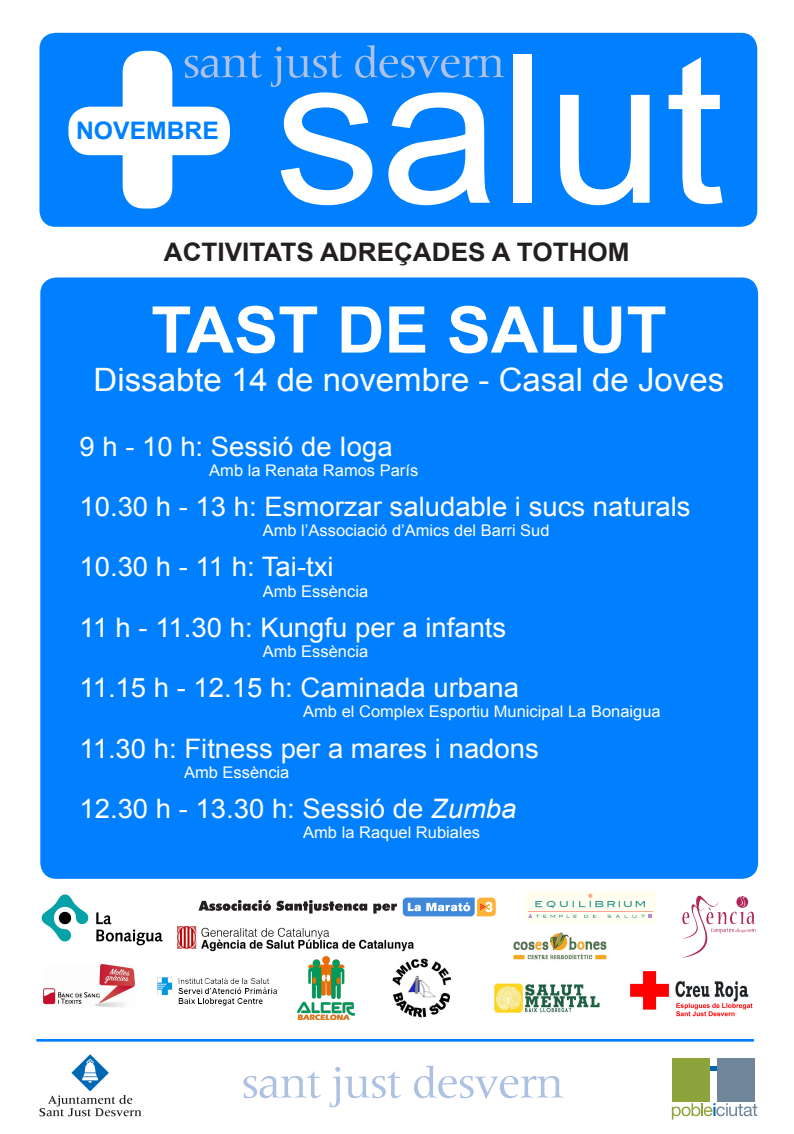
<style>
.page{position:relative;width:794px;height:1134px;background:#fff}
.page>*{position:absolute;margin:0;border:0;box-sizing:border-box;transform-origin:0 0}
.t1{font:208px "Arial";color:#fff}
.t2{font:700 64.4px "Arial";color:#fff}
.t3{font:32.2px "Arial";color:#fff}
.t4{font:26.84px "Arial";color:#fff}
.t5{font:700 25.48px "Arial";color:#231f20}
.t6{font:700 24.16px "Arial";color:#0080ff}
.t7{font:16.12px "Arial";color:#fff}
.t8{font:8.2px "Blair Md ITCTT Medium";letter-spacing:.295em;color:#1e8e83;scale:1.12 1}
.s1{font-style:italic}
</style>
<div class="page">
<svg style="left:243px;top:1071px;width:78px;height:27px"></svg>
<svg style="left:329px;top:1067px;width:72px;height:40px"></svg>
<svg style="left:414px;top:1065px;width:149px;height:33px"></svg>
<svg style="left:39px;top:1054px;width:103px;height:62px"></svg>
<div style="left:708px;top:1066px;width:11px;height:5px;background:#0168b3"></div>
<div style="left:672px;top:1058px;width:37px;height:43px;background:#8da33b"></div>
<div style="left:717px;top:1058px;width:38px;height:43px;background:#6e859a"></div>
<svg style="left:672px;top:1103px;width:85px;height:16px"></svg>
<div style="left:40px;top:277px;width:718px;height:602px;background:#0080ff;border-radius:16px"></div>
<div style="left:39px;top:33px;width:718px;height:194px;background:#0080ff;border-radius:16px"></div>
<div style="left:123px;top:52px;width:48px;height:156px;background:#fff;border-radius:21px"></div>
<div style="left:123px;top:51px;width:49px;height:158px;border:2px solid #fff;border-radius:21px"></div>
<div style="left:69px;top:108px;width:160px;height:46px;background:#fff;border-radius:21px"></div>
<div style="left:68px;top:107px;width:162px;height:48px;border:2px solid #fff;border-radius:21px"></div>
<svg style="left:185px;top:51px;width:77px;height:27px"></svg>
<svg style="left:271px;top:47px;width:71px;height:40px"></svg>
<svg style="left:355px;top:45px;width:149px;height:33px"></svg>
<img style="left:44px;top:964px;width:90px;height:43px">
<svg style="left:682px;top:895px;width:73px;height:63px"></svg>
<div style="left:525px;top:891px;width:131px;height:32px;background:#fffef1"></div>
<svg style="left:588px;top:893px;width:4px;height:5px"></svg>
<svg style="left:528px;top:913px;width:49px;height:5px"></svg>
<svg style="left:607px;top:914px;width:45px;height:4px"></svg>
<svg style="left:584px;top:915px;width:12px;height:3px"></svg>
<hr style="left:528px;top:911px;width:124px;height:1px;background:#ffa891">
<img style="left:298px;top:956px;width:56px;height:64px">
<img style="left:392px;top:958px;width:59px;height:60px">
<svg style="left:403px;top:897px;width:93px;height:19px;background:#8daac8"></svg>
<svg style="left:198px;top:900px;width:169px;height:13px"></svg>
<svg style="left:373px;top:903px;width:24px;height:10px"></svg>
<img style="left:630px;top:971px;width:123px;height:46px">
<img style="left:177px;top:926px;width:237px;height:25px">
<img style="left:157px;top:977px;width:120px;height:29px">
<img style="left:41px;top:894px;width:122px;height:52px">
<img style="left:494px;top:983px;width:106px;height:30px">
<img style="left:513px;top:932px;width:94px;height:28px">
<hr style="left:36px;top:1039px;width:718px;height:3px;background:#0080ff">
<p class="t6" style="left:76px;top:114px;width:144px">NOVEMBRE</p>
<p class="t1" style="left:274px;top:-7px;width:451px">salut</p>
<p class="t5" style="left:164px;top:235px;width:467px">ACTIVITATS ADREÇADES A TOTHOM</p>
<p class="t2" style="left:151px;top:287px;width:517px">TAST DE SALUT</p>
<p class="t3" style="left:94px;top:359px;width:632px">Dissabte 14 de novembre - Casal de Joves</p>
<p class="t4" style="left:79px;top:429px;width:315px">9 h - 10 h: Sessió de Ioga</p>
<p class="t7" style="left:209px;top:460px;width:210px">Amb la Renata Ramos París</p>
<p class="t4" style="left:79px;top:489px;width:612px">10.30 h - 13 h: Esmorzar saludable i sucs naturals</p>
<p class="t7" style="left:263px;top:520px;width:288px">Amb l’Associació d’Amics del Barri Sud</p>
<p class="t4" style="left:79px;top:549px;width:256px">10.30 h - 11 h: Tai-txi</p>
<p class="t7" style="left:263px;top:580px;width:107px">Amb Essència</p>
<p class="t4" style="left:79px;top:610px;width:428px">11 h - 11.30 h: Kungfu per a infants</p>
<p class="t7" style="left:263px;top:641px;width:107px">Amb Essència</p>
<p class="t4" style="left:79px;top:670px;width:441px">11.15 h - 12.15 h: Caminada urbana</p>
<p class="t7" style="left:303px;top:701px;width:359px">Amb el Complex Esportiu Municipal La Bonaigua</p>
<p class="t4" style="left:79px;top:731px;width:461px">11.30 h: Fitness per a mares i nadons</p>
<p class="t7" style="left:184px;top:761px;width:107px">Amb Essència</p>
<p class="t4" style="left:79px;top:791px;width:438px">12.30 h - 13.30 h: Sessió de <span class="s1">Zumba</span></p>
<p class="t7" style="left:303px;top:822px;width:178px">Amb la Raquel Rubiales</p>
<p class="t8" style="left:534px;top:898px;width:101px">EQUILIBRIUM</p>
</div>
